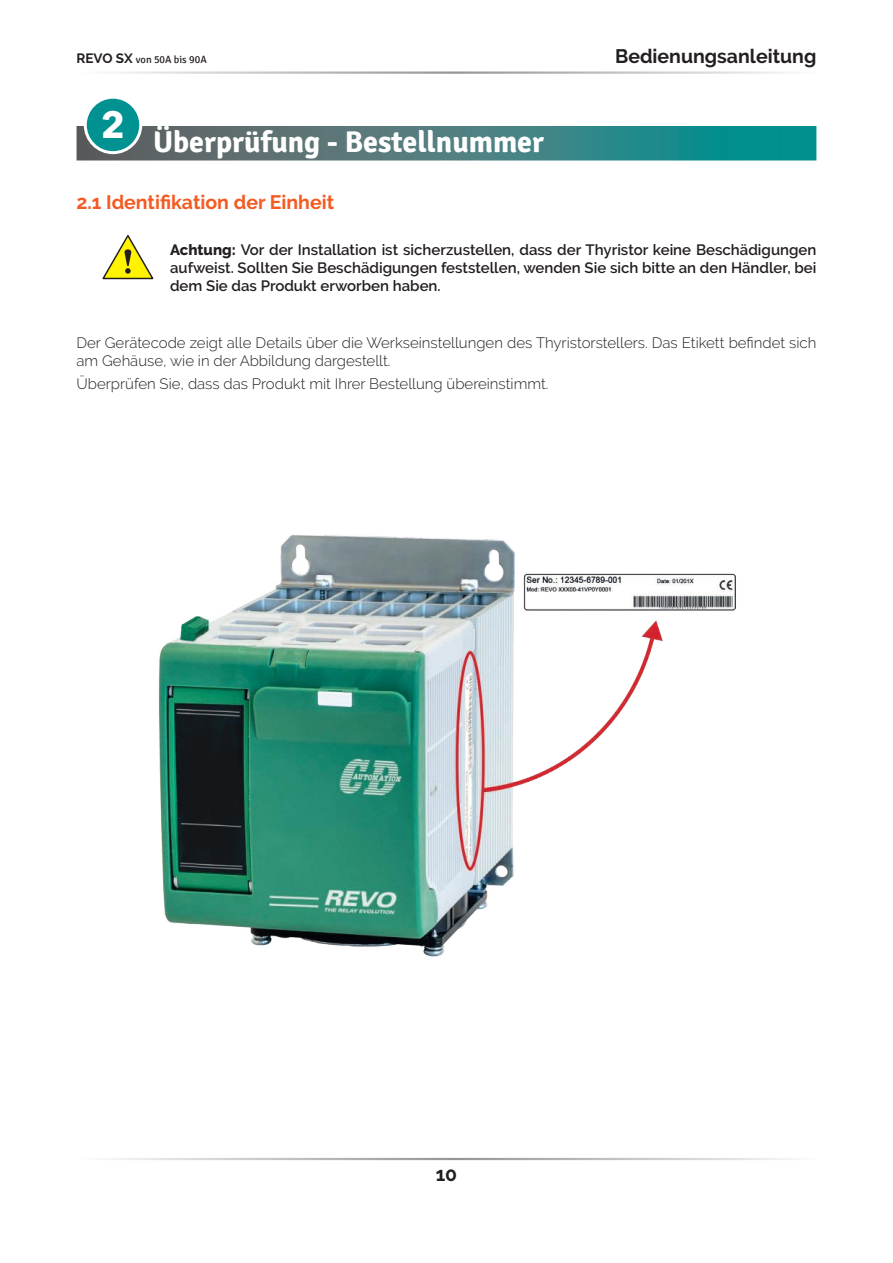
<style>
.page{position:relative;width:893px;height:1263px;background:#fff}
.page>*{position:absolute;margin:0;border:0;box-sizing:border-box;transform-origin:0 0}
.t1{font:700 37.5px "Avenir Next LT Pro";color:#fff}
.t2{font:700 30px "Signika";color:#fff}
.t3{font:700 19.5px "Raleway";color:#f45a21}
.t4{font:700 19.5px "Raleway";color:#241f1f}
.t5{font:300 15px/18px "Raleway";color:#241f1f}
.t6{font:600 15px/18px "Raleway";color:#241f1f;text-align:justify}
.t7{font:10.5px "Signika";color:#241f1f}
.s1{font-family:"Raleway";font-weight:700;font-size:13.5px}
.s2{font-weight:800}
</style>
<div class="page">
<svg style="left:77px;top:126px;width:739px;height:34px;background:#3f7d7f"></svg>
<div style="left:85px;top:97px;width:56px;height:56px;background:#009291;border-radius:50%"></div>
<div style="left:84px;top:96px;width:58px;height:58px;border:3px solid #fff;border-radius:50%"></div>
<svg style="left:102px;top:235px;width:52px;height:45px"></svg>
<img style="left:158px;top:535px;width:578px;height:422px">
<p class="t7" style="left:77px;top:54px;width:132px"><span class="s1">REVO SX</span> von 50A bis 90A</p>
<h3 class="t4" style="left:615px;top:45px;width:203px">Bedienungsanleitung</h3>
<h1 class="t1" style="left:101px;top:102px;width:26px">2</h1>
<h2 class="t2" style="left:153px;top:123px;width:393px">Überprüfung - Bestellnummer</h2>
<h3 class="t3" style="left:77px;top:191px;width:259px">2.1 Identifikation der Einheit</h3>
<p class="t6" style="left:170px;top:240px;width:648px"><span class="s2">Achtung:</span> Vor der Installation ist sicherzustellen, dass der Thyristor keine Beschädigungen aufweist. Sollten Sie Beschädigungen feststellen, wenden Sie sich bitte an den Händler, bei dem Sie das Produkt erworben haben.</p>
<p class="t5" style="left:77px;top:333px;width:741px">Der Gerätecode zeigt alle Details über die Werkseinstellungen des Thyristorstellers. Das Etikett befindet sich am Gehäuse, wie in der Abbildung dargestellt.</p>
<p class="t5" style="left:77px;top:375px;width:473px">Überprüfen Sie, dass das Produkt mit Ihrer Bestellung übereinstimmt.</p>
<h3 class="t4" style="left:436px;top:1163px;width:23px">10</h3>
</div>
